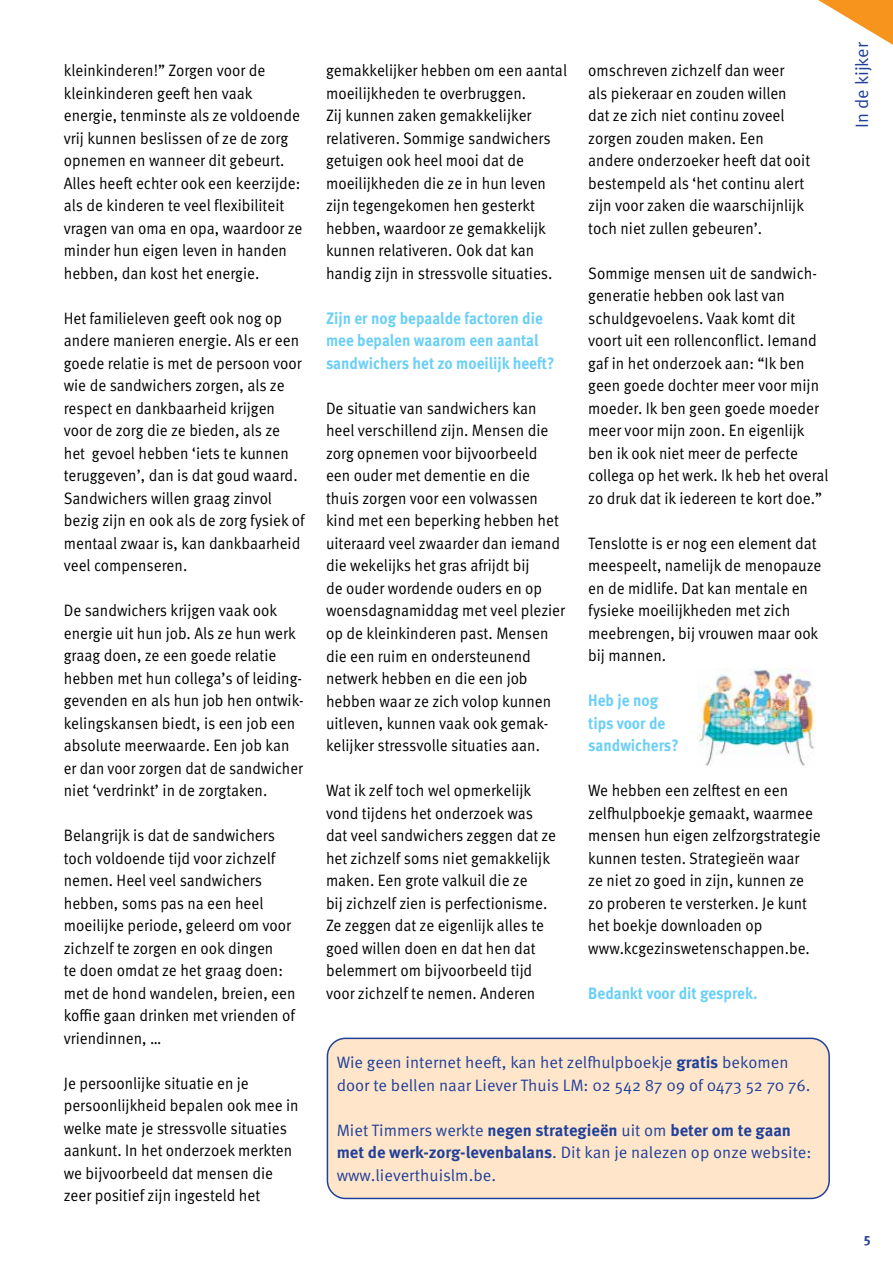
<style>
.page{position:relative;width:893px;height:1263px;background:#fff}
.page>*{position:absolute;margin:0;border:0;box-sizing:border-box;transform-origin:0 0}
.t1{font:18px "Meta Pro Norm";color:#21409a}
.t2{font:16.5px/22.5px "Meta Pro Norm";color:#000;scale:.92 1}
.t3{font:16.5px/22.5px "Meta Pro Norm";color:#21409a}
.t4{font:700 16.5px/22.5px "Meta Pro";color:#6acff6;scale:.92 1}
.t5{font:700 16.5px "Meta Pro";color:#21409a}
.t6{font:700 13.5px "Meta Pro";color:#21409a}
.s1{font-family:"Meta Pro";font-weight:700}
.s2{font-family:"Meta Pro Norm";font-weight:400}
</style>
<div class="page">
<img style="left:697px;top:669px;width:119px;height:97px">
<svg style="left:818px;top:0;width:75px;height:45px"></svg>
<div style="left:327px;top:1038px;width:502px;height:160px;background:#ffe6ca;border-radius:18px"></div>
<div style="left:327px;top:1037px;width:503px;height:162px;border:2px solid #21409a;border-radius:18px"></div>
<p class="t2" style="left:64px;top:58px;width:261px">kleinkinderen!” Zorgen voor de kleinkinderen geeft hen vaak energie, tenminste als ze voldoende vrij kunnen beslissen of ze de zorg opnemen en wanneer dit gebeurt.<br>Alles heeft echter ook een keerzijde: als de kinderen te veel flexibiliteit vragen van oma en opa, waardoor ze minder hun eigen leven in handen hebben, dan kost het energie.</p>
<p class="t2" style="left:64px;top:306px;width:264px">Het familieleven geeft ook nog op andere manieren energie. Als er een goede relatie is met de persoon voor wie de sandwichers zorgen, als ze respect en dankbaarheid krijgen voor de zorg die ze bieden, als ze het gevoel hebben ‘iets te kunnen teruggeven’, dan is dat goud waard.<br>Sandwichers willen graag zinvol bezig zijn en ook als de zorg fysiek of mentaal zwaar is, kan dankbaarheid veel compenseren.</p>
<p class="t2" style="left:64px;top:598px;width:262px">De sandwichers krijgen vaak ook energie uit hun job. Als ze hun werk graag doen, ze een goede relatie hebben met hun collega’s of leiding&shy;gevenden en als hun job hen ontwik&shy;kelingskansen biedt, is een job een absolute meerwaarde. Een job kan er dan voor zorgen dat de sandwicher niet ‘verdrinkt’ in de zorgtaken.</p>
<p class="t2" style="left:64px;top:823px;width:253px">Belangrijk is dat de sandwichers toch voldoende tijd voor zichzelf nemen. Heel veel sandwichers hebben, soms pas na een heel moeilijke periode, geleerd om voor zichzelf te zorgen en ook dingen<br>te doen omdat ze het graag doen: met de hond wandelen, breien, een koffie gaan drinken met vrienden of vriendinnen, …</p>
<p class="t2" style="left:64px;top:1071px;width:257px">Je persoonlijke situatie en je persoonlijkheid bepalen ook mee in welke mate je stressvolle situaties aankunt. In het onderzoek merkten we bijvoorbeeld dat mensen die zeer positief zijn ingesteld het</p>
<p class="t2" style="left:326px;top:58px;width:264px">gemakkelijker hebben om een aantal moeilijkheden te overbruggen.<br>Zij kunnen zaken gemakkelijker relativeren. Sommige sandwichers getuigen ook heel mooi dat de moeilijkheden die ze in hun leven zijn tegengekomen hen gesterkt hebben, waardoor ze gemakkelijk kunnen relativeren. Ook dat kan handig zijn in stressvolle situaties.</p>
<p class="t4" style="left:326px;top:306px;width:250px">Zijn er nog bepaalde factoren die mee bepalen waarom een aantal sandwichers het zo moeilijk heeft?</p>
<p class="t2" style="left:326px;top:396px;width:261px">De situatie van sandwichers kan heel verschillend zijn. Mensen die zorg opnemen voor bijvoorbeeld een ouder met dementie en die thuis zorgen voor een volwassen kind met een beperking hebben het uiteraard veel zwaarder dan iemand die wekelijks het gras afrijdt bij<br>de ouder wordende ouders en op woensdagnamiddag met veel plezier op de kleinkinderen past. Mensen die een ruim en ondersteunend netwerk hebben en die een job hebben waar ze zich volop kunnen uitleven, kunnen vaak ook gemak&shy;kelijker stressvolle situaties aan.</p>
<p class="t2" style="left:326px;top:778px;width:252px">Wat ik zelf toch wel opmerkelijk vond tijdens het onderzoek was dat veel sandwichers zeggen dat ze het zichzelf soms niet gemakkelijk maken. Een grote valkuil die ze<br>bij zichzelf zien is perfectionisme.<br>Ze zeggen dat ze eigenlijk alles te goed willen doen en dat hen dat belemmert om bijvoorbeeld tijd voor zichzelf te nemen. Anderen</p>
<p class="t2" style="left:588px;top:58px;width:243px">omschreven zichzelf dan weer<br>als piekeraar en zouden willen dat ze zich niet continu zoveel zorgen zouden maken. Een andere onderzoeker heeft dat ooit bestempeld als ‘het continu alert zijn voor zaken die waarschijnlijk toch niet zullen gebeuren’.</p>
<p class="t2" style="left:588px;top:261px;width:262px">Sommige mensen uit de sandwich&shy;generatie hebben ook last van schuldgevoelens. Vaak komt dit voort uit een rollenconflict. Iemand gaf in het onderzoek aan: “Ik ben geen goede dochter meer voor mijn moeder. Ik ben geen goede moeder meer voor mijn zoon. En eigenlijk ben ik ook niet meer de perfecte collega op het werk. Ik heb het overal zo druk dat ik iedereen te kort doe.”</p>
<p class="t2" style="left:588px;top:531px;width:255px">Tenslotte is er nog een element dat meespeelt, namelijk de menopauze en de midlife. Dat kan mentale en fysieke moeilijkheden met zich meebrengen, bij vrouwen maar ook bij mannen.</p>
<p class="t4" style="left:588px;top:688px;width:100px">Heb je nog tips voor de sandwichers?</p>
<p class="t2" style="left:588px;top:778px;width:254px">We hebben een zelftest en een zelfhulpboekje gemaakt, waarmee mensen hun eigen zelfzorgstrategie kunnen testen. Strategieën waar<br>ze niet zo goed in zijn, kunnen ze zo proberen te versterken. Je kunt het boekje downloaden op www.kcgezinswetenschappen.be.</p>
<p class="t4" style="left:588px;top:981px;width:185px">Bedankt voor dit gesprek.</p>
<p class="t3" style="left:337px;top:1050px;width:475px">Wie geen internet heeft, kan het zelfhulpboekje <span class="s1">gratis</span> bekomen door te bellen naar Liever Thuis LM: 02 542 87 09 of 0473 52 70 76.</p>
<p class="t5" style="left:337px;top:1117px;width:456px"><span class="s2">Miet Timmers werkte</span> negen strategieën <span class="s2">uit om</span> beter om te gaan</p>
<p class="t3" style="left:337px;top:1140px;width:476px"><span class="s1">met de werk-zorg-levenbalans</span>. Dit kan je nalezen op onze website: www.lieverthuislm.be.</p>
<p class="t1" style="left:848px;top:128px;width:87px;rotate:-90deg">In de kijker</p>
<p class="t6" style="left:864px;top:1228px;width:9px">5</p>
</div>
